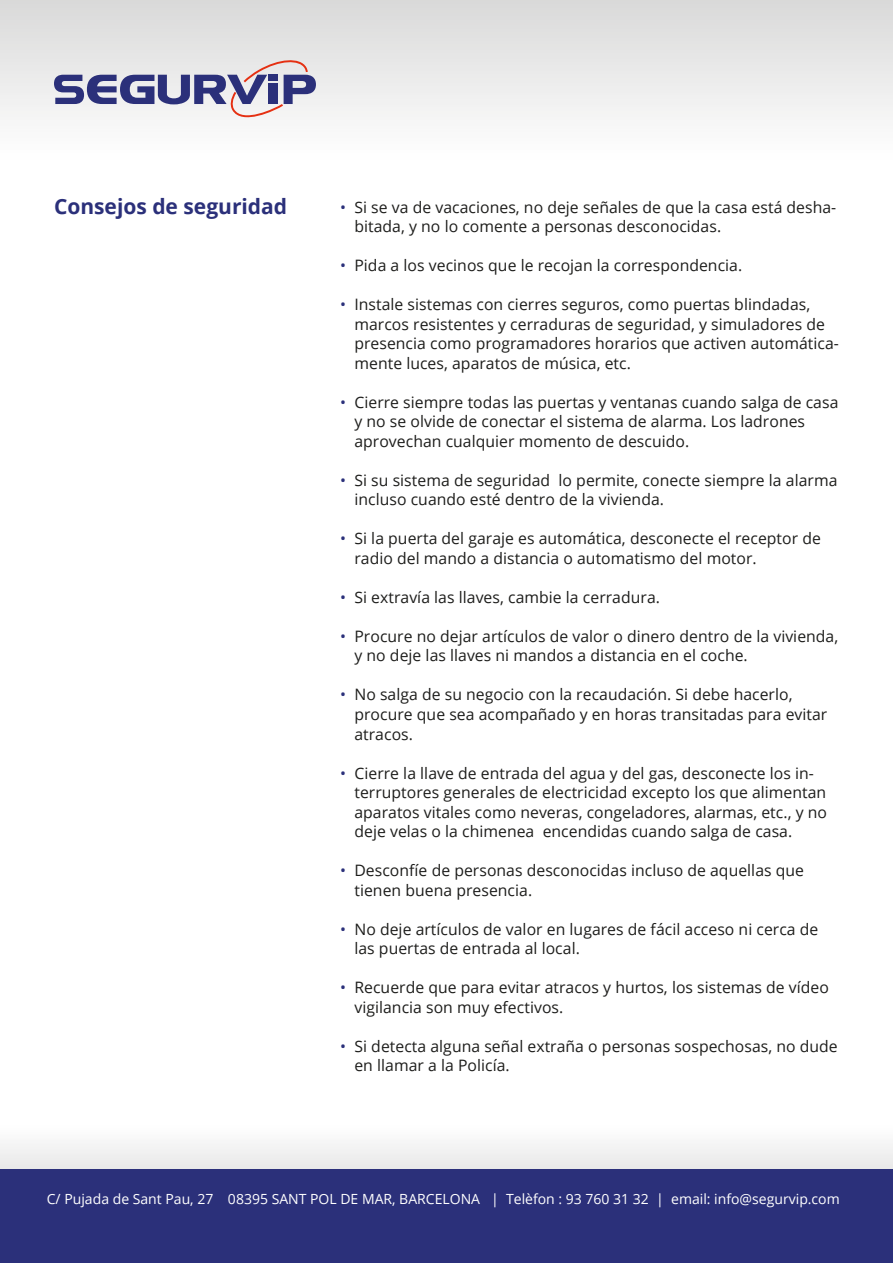
<style>
.page{position:relative;width:893px;height:1263px;background:#fff}
.page>*{position:absolute;margin:0;border:0;box-sizing:border-box;transform-origin:0 0}
.t1{font:700 21px "Open Sans";color:#2b307a}
.t2{font:15.75px/19.5px "Open Sans";letter-spacing:.005em;color:#1d1d1b}
.t3{font:13.95px "Open Sans";color:#fff}
.s1{color:#2b307a}
</style>
<div class="page">
<div style="left:0;top:0;width:893px;height:162px;background:linear-gradient(to bottom,#d9d9d9,#fff)"></div>
<div style="left:0;top:1123px;width:893px;height:73px;background:#f4f4f3"></div>
<div style="left:0;top:1169px;width:893px;height:94px;background:#2b307a"></div>
<svg style="left:54px;top:57px;width:262px;height:69px"></svg>
<div style="left:269px;top:84px;width:9px;height:20px;background:#2b307a"></div>
<div style="left:269px;top:75px;width:9px;height:6px;background:#2b307a"></div>
<p class="t1" style="left:54px;top:191px;width:235px">Consejos de seguridad</p>
<p class="t2" style="left:354px;top:197px;width:483px;text-indent:-14px"><span class="s1">•</span> Si se va de vacaciones, no deje señales de que la casa está desha&shy;bitada, y no lo comente a personas desconocidas.</p>
<p class="t2" style="left:340px;top:256px;width:404px"><span class="s1">•</span> Pida a los vecinos que le recojan la correspondencia.</p>
<p class="t2" style="left:354px;top:295px;width:486px;text-indent:-14px"><span class="s1">•</span> Instale sistemas con cierres seguros, como puertas blindadas, marcos resistentes y cerraduras de seguridad, y simuladores de presencia como programadores horarios que activen automática&shy;mente luces, aparatos de música, etc.</p>
<p class="t2" style="left:354px;top:392px;width:485px;text-indent:-14px"><span class="s1">•</span> Cierre siempre todas las puertas y ventanas cuando salga de casa y no se olvide de conectar el sistema de alarma. Los ladrones aprovechan cualquier momento de descuido.</p>
<p class="t2" style="left:354px;top:470px;width:484px;text-indent:-14px"><span class="s1">•</span> Si su sistema de seguridad lo permite, conecte siempre la alarma incluso cuando esté dentro de la vivienda.</p>
<p class="t2" style="left:354px;top:529px;width:468px;text-indent:-14px"><span class="s1">•</span> Si la puerta del garaje es automática, desconecte el receptor de radio del mando a distancia o automatismo del motor.</p>
<p class="t2" style="left:340px;top:587px;width:321px"><span class="s1">•</span> Si extravía las llaves, cambie la cerradura.</p>
<p class="t2" style="left:354px;top:626px;width:485px;text-indent:-14px"><span class="s1">•</span> Procure no dejar artículos de valor o dinero dentro de la vivienda, y no deje las llaves ni mandos a distancia en el coche.</p>
<p class="t2" style="left:354px;top:685px;width:474px;text-indent:-14px"><span class="s1">•</span> No salga de su negocio con la recaudación. Si debe hacerlo, procure que sea acompañado y en horas transitadas para evitar atracos.</p>
<p class="t2" style="left:354px;top:763px;width:474px;text-indent:-14px"><span class="s1">•</span> Cierre la llave de entrada del agua y del gas, desconecte los in&shy;terruptores generales de electricidad excepto los que alimentan aparatos vitales como neveras, congeladores, alarmas, etc., y no deje velas o la chimenea encendidas cuando salga de casa.</p>
<p class="t2" style="left:354px;top:860px;width:451px;text-indent:-14px"><span class="s1">•</span> Desconfíe de personas desconocidas incluso de aquellas que tienen buena presencia.</p>
<p class="t2" style="left:354px;top:919px;width:465px;text-indent:-14px"><span class="s1">•</span> No deje artículos de valor en lugares de fácil acceso ni cerca de las puertas de entrada al local.</p>
<p class="t2" style="left:354px;top:977px;width:476px;text-indent:-14px"><span class="s1">•</span> Recuerde que para evitar atracos y hurtos, los sistemas de vídeo vigilancia son muy efectivos.</p>
<p class="t2" style="left:354px;top:1036px;width:485px;text-indent:-14px"><span class="s1">•</span> Si detecta alguna señal extraña o personas sospechosas, no dude en llamar a la Policía.</p>
<p class="t3" style="left:47px;top:1189px;width:794px">C/ Pujada de Sant Pau, 27 08395 SANT POL DE MAR, BARCELONA | Telèfon : 93 760 31 32 | email: info@segurvip.com</p>
</div>
